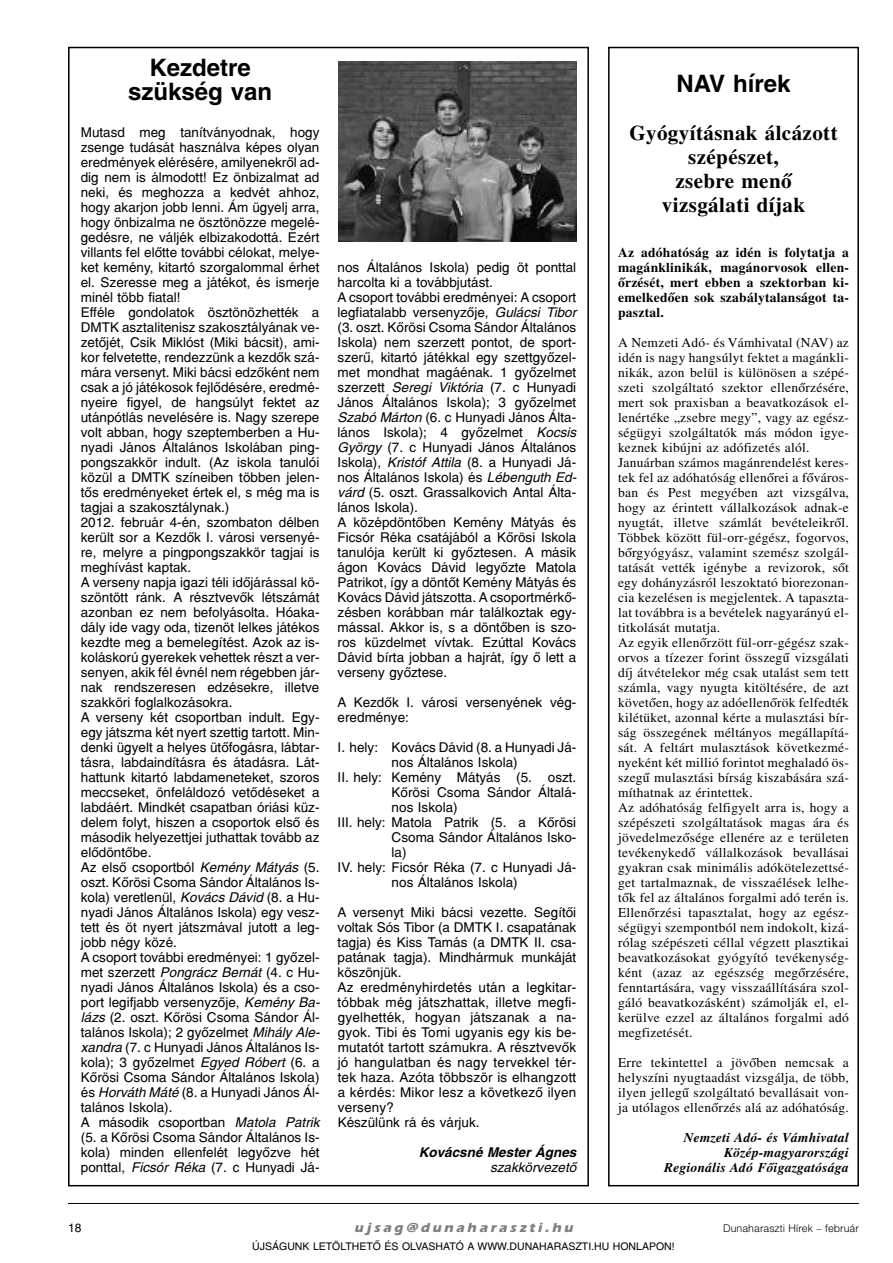
<style>
.page{position:relative;width:893px;height:1263px;background:#fff}
.page>*{position:absolute;margin:0;border:0;box-sizing:border-box;transform-origin:0 0}
.t1{font:700 24px/24px "H Switzerland";color:#000;text-align:center}
.t2{font:700 21px/24px "H Times";letter-spacing:.02em;color:#000;text-align:center}
.t3{font:13.5px/15px "H Switzerland";color:#000}
.t4{font:13.5px/15px "H Times";letter-spacing:.02em;color:#000}
.t5{font:700 13.5px/15px "H Times";letter-spacing:.02em;color:#000;text-align:justify}
.t6{font:italic 700 13.5px/15px "H Times";letter-spacing:.02em;color:#000;text-align:right}
.t7{font:italic 700 13.5px "H Erie";color:#808080}
.t8{font:italic 700 13.5px "H Switzerland";color:#000}
.t9{font:italic 13.5px "H Switzerland";color:#000}
.t10{font:12px "H Switzerland";color:#000}
.t11{font:10.5px "H Switzerland";color:#000}
.t12{font:300 10.5px "H Switzerland";color:#000}
.s1{font-style:italic}
</style>
<div class="page">
<hr style="left:68px;top:1203px;width:791px;height:1px;background:#000">
<div style="left:608px;top:47px;width:251px;height:1139px;border:2px solid #000"></div>
<img style="left:338px;top:62px;width:238px;height:180px">
<h1 class="t1" style="left:128px;top:55px;width:146px">Kezdetre szükség van</h1>
<p class="t3" style="left:81px;top:124px;width:240px">Mutasd meg tanítványodnak, hogy zsenge tudását használva képes olyan eredmények elérésére, amilyenekrõl ad&shy;dig nem is álmodott! Ez önbizalmat ad neki, és meghozza a kedvét ahhoz, hogy akarjon jobb lenni. Ám ügyelj arra, hogy önbizalma ne ösztönözze megelé&shy;gedésre, ne váljék elbizakodottá. Ezért villants fel elõtte további célokat, melye&shy;ket kemény, kitartó szorgalommal érhet el. Szeresse meg a játékot, és ismerje minél több fiatal!<br>Efféle gondolatok ösztönözhették a DMTK asztalitenisz szakosztályának ve&shy;zetõjét, Csik Miklóst (Miki bácsit), ami&shy;kor felvetette, rendezzünk a kezdõk szá&shy;mára versenyt. Miki bácsi edzõként nem csak a jó játékosok fejlõdésére, eredmé&shy;nyeire figyel, de hangsúlyt fektet az utánpótlás nevelésére is. Nagy szerepe volt abban, hogy szeptemberben a Hu&shy;nyadi János Általános Iskolában ping&shy;pongszakkör indult. (Az iskola tanulói közül a DMTK színeiben többen jelen&shy;tõs eredményeket értek el, s még ma is tagjai a szakosztálynak.)<br>2012. február 4-én, szombaton délben került sor a Kezdõk I. városi versenyé&shy;re, melyre a pingpongszakkör tagjai is meghívást kaptak.<br>A verseny napja igazi téli idõjárással kö&shy;szöntött ránk. A résztvevõk létszámát azonban ez nem befolyásolta. Hóaka&shy;dály ide vagy oda, tizenöt lelkes játékos kezdte meg a bemelegítést. Azok az is&shy;koláskorú gyerekek vehettek részt a ver&shy;senyen, akik fél évnél nem régebben jár&shy;nak rendszeresen edzésekre, illetve szakköri foglalkozásokra.<br>A verseny két csoportban indult. Egy&shy;egy játszma két nyert szettig tartott. Min&shy;denki ügyelt a helyes ütõfogásra, lábtar&shy;tásra, labdaindításra és átadásra. Lát&shy;hattunk kitartó labdameneteket, szoros meccseket, önfeláldozó vetõdéseket a labdáért. Mindkét csapatban óriási küz&shy;delem folyt, hiszen a csoportok elsõ és második helyezettjei juthattak tovább az elõdöntõbe.<br>Az elsõ csoportból <span class="s1">Kemény Mátyás</span> (5. oszt. Kõrösi Csoma Sándor Általános Is&shy;kola) veretlenül, <span class="s1">Kovács Dávid</span> (8. a Hu&shy;nyadi János Általános Iskola) egy vesz&shy;tett és öt nyert játszmával jutott a leg&shy;jobb négy közé.<br>A csoport további eredményei: 1 gyõzel&shy;met szerzett <span class="s1">Pongrácz Bernát</span> (4. c Hu&shy;nyadi János Általános Iskola) és a cso&shy;port legifjabb versenyzõje, <span class="s1">Kemény Ba&shy;lázs</span> (2. oszt. Kõrösi Csoma Sándor Ál&shy;talános Iskola); 2 gyõzelmet <span class="s1">Mihály Ale&shy;xandra</span> (7. c Hunyadi János Általános Is&shy;kola); 3 gyõzelmet <span class="s1">Egyed Róbert</span> (6. a Kõrösi Csoma Sándor Általános Iskola) és <span class="s1">Horváth Máté</span> (8. a Hunyadi János Ál&shy;talános Iskola).<br>A második csoportban <span class="s1">Matola Patrik </span>(5. a Kõrösi Csoma Sándor Általános Is&shy;kola) minden ellenfelét legyõzve hét ponttal, <span class="s1">Ficsór Réka</span> (7. c Hunyadi Já-</p>
<p class="t3" style="left:338px;top:259px;width:240px">nos Általános Iskola) pedig öt ponttal harcolta ki a továbbjutást.<br>A csoport további eredményei: A csoport legfiatalabb versenyzõje, <span class="s1">Gulácsi Tibor </span>(3. oszt. Kõrösi Csoma Sándor Általános Iskola) nem szerzett pontot, de sport&shy;szerû, kitartó játékkal egy szettgyõzel&shy;met mondhat magáénak. 1 gyõzelmet szerzett <span class="s1">Seregi Viktória</span> (7. c Hunyadi János Általános Iskola); 3 gyõzelmet <span class="s1">Szabó Márton</span> (6. c Hunyadi János Álta&shy;lános Iskola); 4 gyõzelmet <span class="s1">Kocsis György</span> (7. c Hunyadi János Általános Iskola), <span class="s1">Kristóf Attila</span> (8. a Hunyadi Já&shy;nos Általános Iskola) és <span class="s1">Lébenguth Ed&shy;várd</span> (5. oszt. Grassalkovich Antal Álta&shy;lános Iskola).<br>A középdöntõben Kemény Mátyás és Ficsór Réka csatájából a Kõrösi Iskola tanulója került ki gyõztesen. A másik ágon Kovács Dávid legyõzte Matola Patrikot, így a döntõt Kemény Mátyás és Kovács Dávid játszotta. Acsoportmérkõ&shy;zésben korábban már találkoztak egy&shy;mással. Akkor is, s a döntõben is szo&shy;ros küzdelmet vívtak. Ezúttal Kovács Dávid bírta jobban a hajrát, így õ lett a verseny gyõztese.</p>
<p class="t3" style="left:338px;top:694px;width:240px">A Kezdõk I. városi versenyének vég&shy;eredménye:</p>
<p class="t3" style="left:338px;top:739px;width:240px">I. hely: Kovács Dávid (8. a Hunyadi Já-</p>
<p class="t3" style="left:392px;top:754px;width:128px">nos Általános Iskola)</p>
<p class="t3" style="left:338px;top:769px;width:240px">II. hely: Kemény Mátyás (5. oszt.</p>
<p class="t3" style="left:392px;top:784px;width:186px">Kõrösi Csoma Sándor Általá-</p>
<p class="t3" style="left:392px;top:799px;width:68px">nos Iskola)</p>
<p class="t3" style="left:338px;top:814px;width:240px">III. hely: Matola Patrik (5. a Kõrösi</p>
<p class="t3" style="left:392px;top:829px;width:186px">Csoma Sándor Általános Isko-</p>
<p class="t3" style="left:392px;top:844px;width:17px">la)</p>
<p class="t3" style="left:338px;top:859px;width:240px">IV. hely: Ficsór Réka (7. c Hunyadi Já-</p>
<p class="t3" style="left:392px;top:874px;width:128px">nos Általános Iskola)</p>
<p class="t3" style="left:338px;top:904px;width:240px">A versenyt Miki bácsi vezette. Segítõi voltak Sós Tibor (a DMTK I. csapatának tagja) és Kiss Tamás (a DMTK II. csa&shy;patának tagja). Mindhármuk munkáját köszönjük.<br>Az eredményhirdetés után a legkitar&shy;tóbbak még játszhattak, illetve megfi&shy;gyelhették, hogyan játszanak a na&shy;gyok. Tibi és Tomi ugyanis egy kis be&shy;mutatót tartott számukra. A résztvevõk jó hangulatban és nagy tervekkel tér&shy;tek haza. Azóta többször is elhangzott a kérdés: Mikor lesz a következõ ilyen verseny?<br>Készülünk rá és várjuk.</p>
<p class="t8" style="left:419px;top:1144px;width:159px">Kovácsné Mester Ágnes</p>
<p class="t9" style="left:490px;top:1159px;width:88px">szakkörvezetõ</p>
<h1 class="t1" style="left:676px;top:71px;width:116px">NAV hírek</h1>
<h2 class="t2" style="left:629px;top:120px;width:210px">Gyógyításnak álcázott szépészet,<br>zsebre menõ vizsgálati díjak</h2>
<p class="t5" style="left:618px;top:244px;width:232px">Az adóhatóság az idén is folytatja a magánklinikák, magánorvosok ellen&shy;õrzését, mert ebben a szektorban ki&shy;emelkedõen sok szabálytalanságot ta&shy;pasztal.</p>
<p class="t4" style="left:618px;top:335px;width:232px">A Nemzeti Adó- és Vámhivatal (NAV) az idén is nagy hangsúlyt fektet a magánkli&shy;nikák, azon belül is különösen a szépé&shy;szeti szolgáltató szektor ellenõrzésére, mert sok praxisban a beavatkozások el&shy;lenértéke „zsebre megy”, vagy az egész&shy;ségügyi szolgáltatók más módon igye&shy;keznek kibújni az adófizetés alól.<br>Januárban számos magánrendelést keres&shy;tek fel az adóhatóság ellenõrei a fõváros&shy;ban és Pest megyében azt vizsgálva, hogy az érintett vállalkozások adnak-e nyugtát, illetve számlát bevételeikrõl.<br>Többek között fül-orr-gégész, fogorvos, bõrgyógyász, valamint szemész szolgál&shy;tatását vették igénybe a revizorok, sõt egy dohányzásról leszoktató biorezonan&shy;cia kezelésen is megjelentek. A tapaszta&shy;lat továbbra is a bevételek nagyarányú el&shy;titkolását mutatja.<br>Az egyik ellenõrzött fül-orr-gégész szak&shy;orvos a tízezer forint összegû vizsgálati díj átvételekor még csak utalást sem tett számla, vagy nyugta kitöltésére, de azt követõen, hogy az adóellenõrök felfedték kilétüket, azonnal kérte a mulasztási bír&shy;ság összegének méltányos megállapítá&shy;sát. A feltárt mulasztások következmé&shy;nyeként két millió forintot meghaladó ös&shy;szegû mulasztási bírság kiszabására szá&shy;míthatnak az érintettek.<br>Az adóhatóság felfigyelt arra is, hogy a szépészeti szolgáltatások magas ára és jövedelmezõsége ellenére az e területen tevékenykedõ vállalkozások bevallásai gyakran csak minimális adókötelezettsé&shy;get tartalmaznak, de visszaélések lelhe&shy;tõk fel az általános forgalmi adó terén is.<br>Ellenõrzési tapasztalat, hogy az egész&shy;ségügyi szempontból nem indokolt, kizá&shy;rólag szépészeti céllal végzett plasztikai beavatkozásokat gyógyító tevékenység&shy;ként (azaz az egészség megõrzésére, fenntartására, vagy visszaállítására szol&shy;gáló beavatkozásként) számolják el, el&shy;kerülve ezzel az általános forgalmi adó megfizetését.</p>
<p class="t4" style="left:618px;top:1055px;width:232px;text-align:justify">Erre tekintettel a jövõben nemcsak a helyszíni nyugtaadást vizsgálja, de több, ilyen jellegû szolgáltató bevallásait von&shy;ja utólagos ellenõrzés alá az adóhatóság.</p>
<p class="t6" style="left:664px;top:1130px;width:186px">Nemzeti Adó- és Vámhivatal<br>Közép-magyarországi<br>Regionális Adó Fõigazgatósága</p>
<p class="t10" style="left:68px;top:1220px;width:15px">18</p>
<p class="t7" style="left:354px;top:1219px;width:224px">uj sag@dunaharaszti.hu</p>
<p class="t12" style="left:723px;top:1221px;width:137px">Dunaharaszti Hírek – február</p>
<p class="t11" style="left:252px;top:1240px;width:424px">ÚJSÁGUNK LETÖLTHETÕ ÉS OLVASHATÓ A WWW.DUNAHARASZTI.HU HONLAPON!</p>
</div>
